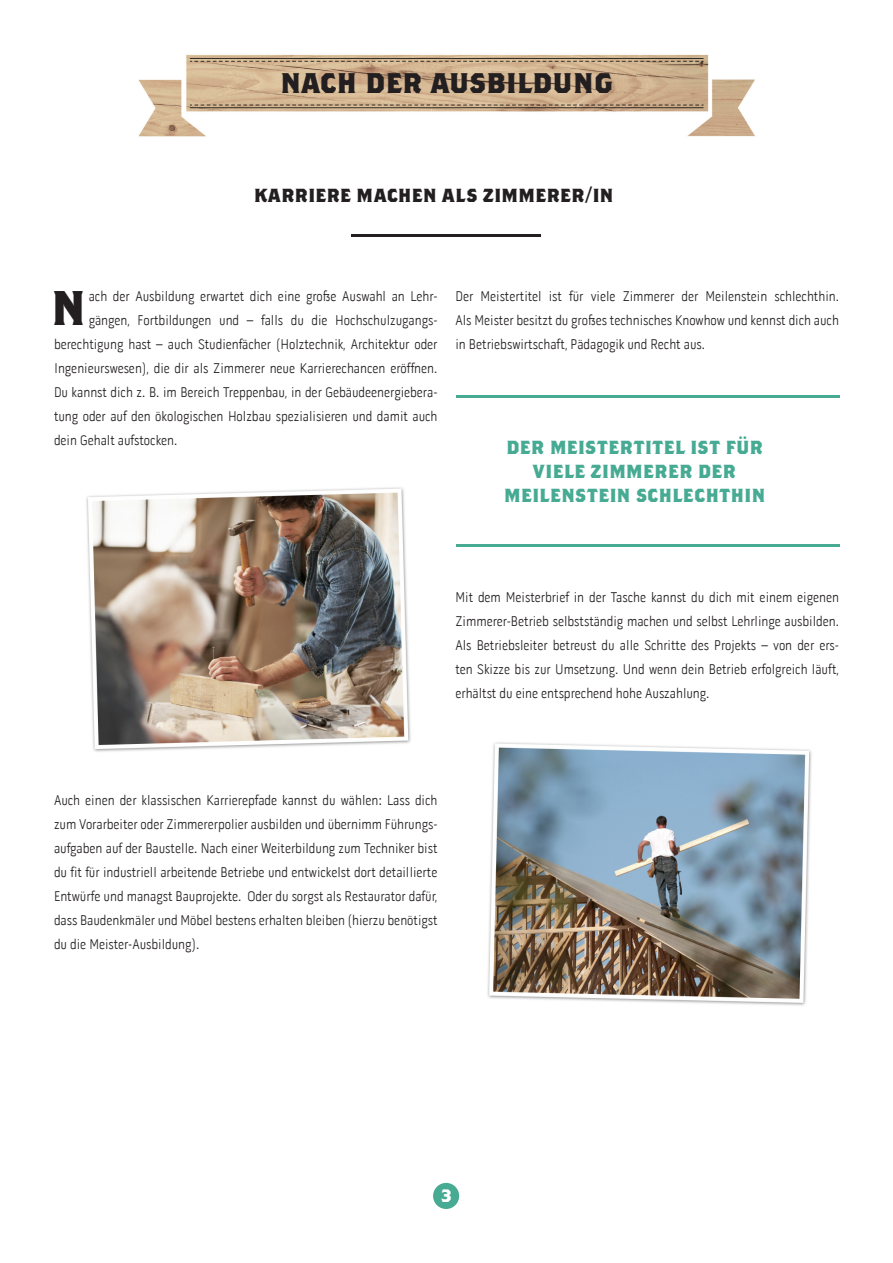
<style>
.page{position:relative;width:893px;height:1263px;background:#fff}
.page>*{position:absolute;margin:0;border:0;box-sizing:border-box;transform-origin:0 0}
.t1{font:48.6px "Brothers Bold Alternates";color:#231f20}
.t2{font:31.5px "Brothers Bold Alternates";color:#231f20}
.t3{font:21px "Brothers Bold Alternates";letter-spacing:.01em;color:#47aa93}
.t4{font:21px "Brothers Bold Alternates";color:#231f20}
.t5{font:700 18px "Brothers";color:#fff}
.t6{font:300 14.25px/24px "Pill Gothic 300 mg";color:#231f20;text-align:justify}
</style>
<div class="page">
<img style="left:138px;top:54px;width:617px;height:83px">
<img style="left:86px;top:487px;width:325px;height:265px">
<img style="left:487px;top:742px;width:325px;height:264px">
<div style="left:433px;top:1183px;width:26px;height:26px;background:#47aa93;border-radius:50%"></div>
<hr style="left:352px;top:234px;width:189px;height:3px;background:#231f20">
<hr style="left:456px;top:395px;width:383px;height:3px;background:#47aa93">
<hr style="left:456px;top:544px;width:383px;height:3px;background:#47aa93">
<p class="t2" style="left:280px;top:62px;width:334px">nach der ausbildung</p>
<p class="t4" style="left:254px;top:181px;width:362px">karriere machen als zimmerer/in</p>
<p class="t1" style="left:51px;top:278px;width:36px">N</p>
<p class="t6" style="left:89px;top:284px;width:350px">ach der Ausbildung erwartet dich eine große Auswahl an Lehr-</p>
<p class="t6" style="left:89px;top:308px;width:350px">gängen, Fortbildungen und – falls du die Hochschulzugangs-</p>
<p class="t6" style="left:54px;top:332px;width:385px">berechtigung hast – auch Studienfächer (Holztechnik, Architektur oder<br>Ingenieurswesen), die dir als Zimmerer neue Karrierechancen eröffnen.</p>
<p class="t6" style="left:54px;top:380px;width:385px">Du kannst dich z. B. im Bereich Treppenbau, in der Gebäudeenergiebera&shy;tung oder auf den ökologischen Holzbau spezialisieren und damit auch dein Gehalt aufstocken.</p>
<p class="t6" style="left:455px;top:284px;width:385px">Der Meistertitel ist für viele Zimmerer der Meilenstein schlechthin.</p>
<p class="t6" style="left:455px;top:308px;width:385px">Als Meister besitzt du großes technisches Knowhow und kennst dich auch in Betriebswirtschaft, Pädagogik und Recht aus.</p>
<p class="t3" style="left:506px;top:433px;width:259px">der meistertitel ist für</p>
<p class="t3" style="left:533px;top:457px;width:204px">viele zimmerer der</p>
<p class="t3" style="left:504px;top:481px;width:263px">meilenstein schlechthin</p>
<p class="t6" style="left:455px;top:586px;width:385px">Mit dem Meisterbrief in der Tasche kannst du dich mit einem eigenen Zimmerer-Betrieb selbstständig machen und selbst Lehrlinge ausbilden.<br>Als Betriebsleiter betreust du alle Schritte des Projekts – von der ers&shy;ten Skizze bis zur Umsetzung. Und wenn dein Betrieb erfolgreich läuft,</p>
<p class="t6" style="left:455px;top:682px;width:255px">erhältst du eine entsprechend hohe Auszahlung.</p>
<p class="t6" style="left:54px;top:788px;width:385px">Auch einen der klassischen Karrierepfade kannst du wählen: Lass dich zum Vorarbeiter oder Zimmererpolier ausbilden und übernimm Führungs&shy;aufgaben auf der Baustelle. Nach einer Weiterbildung zum Techniker bist du fit für industriell arbeitende Betriebe und entwickelst dort detaillierte Entwürfe und managst Bauprojekte. Oder du sorgst als Restaurator dafür, dass Baudenkmäler und Möbel bestens erhalten bleiben (hierzu benötigst du die Meister-Ausbildung).</p>
<p class="t5" style="left:441px;top:1184px;width:12px">3</p>
</div>
